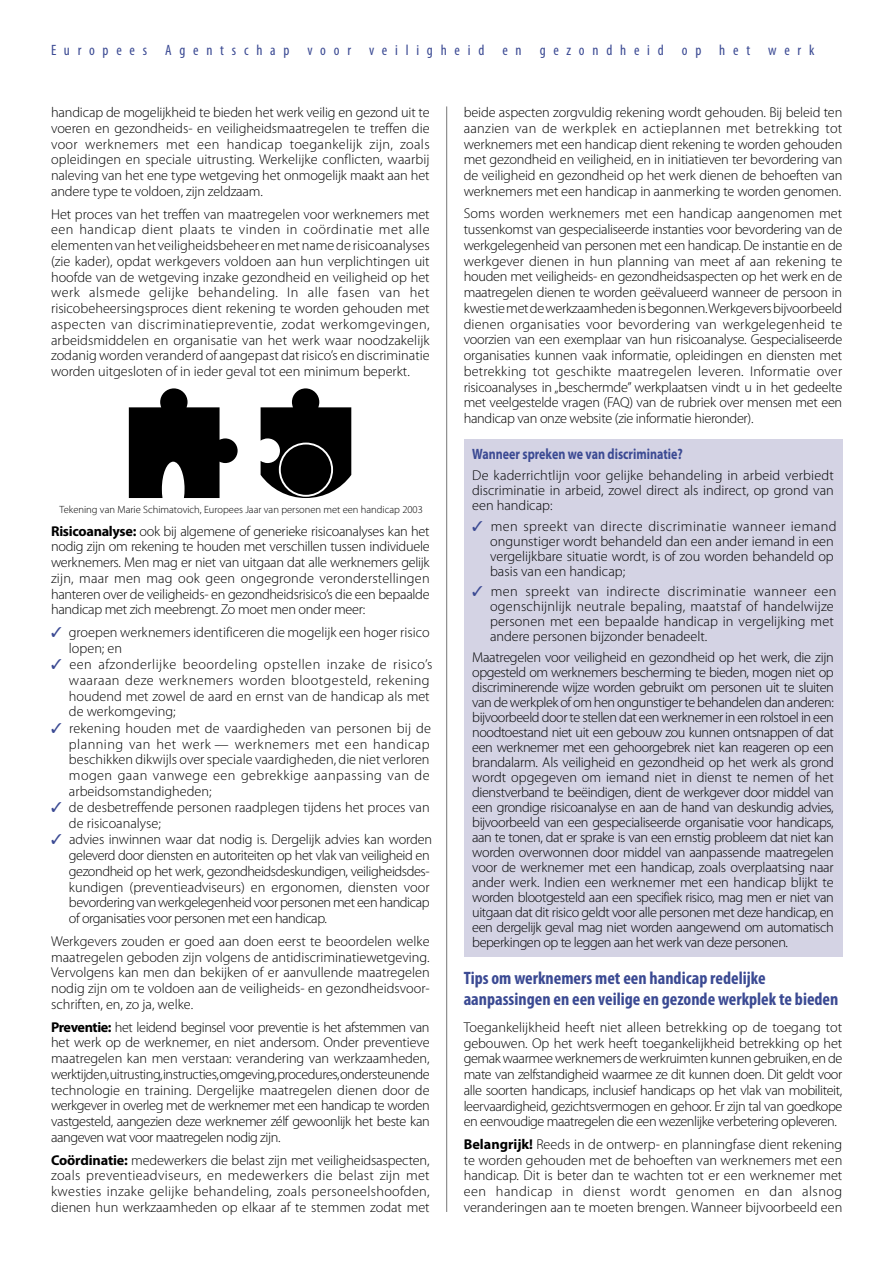
<style>
.page{position:relative;width:893px;height:1263px;background:#fff}
.page>*{position:absolute;margin:0;border:0;box-sizing:border-box;transform-origin:0 0}
.t1{font:700 condensed 18px/21px "Myriad Pro";color:#3b4a93}
.t2{font:condensed 15px "Myriad Pro";letter-spacing:.52em;color:#3b4a93}
.t3{font:700 15px "Myriad Pro";color:#3b4a93;scale:.8 1}
.t4{font:300 14.25px/15.8px "Myriad Pro";color:#000;text-align:justify}
.t5{font:300 10.5px "Myriad Pro";color:#000}
.s1{font-weight:700}
</style>
<div class="page">
<hr style="left:446px;top:106px;width:1px;height:1106px;background:#777">
<div style="left:463px;top:439px;width:379px;height:517px;background:#d4d3e4"></div>
<svg style="left:260px;top:388px;width:91px;height:110px"></svg>
<svg style="left:129px;top:388px;width:108px;height:110px"></svg>
<div style="left:279px;top:443px;width:54px;height:54px;border:2px solid #fff;border-radius:50%"></div>
<p class="t2" style="left:51px;top:44px;width:764px">Europees Agentschap voor veiligheid en gezondheid op het werk</p>
<p class="t4" style="left:51px;top:106px;width:380px">handicap de mogelijkheid te bieden het werk veilig en gezond uit te voeren en gezondheids- en veiligheidsmaatregelen te treffen die voor werknemers met een handicap toegankelijk zijn, zoals opleidingen en speciale uitrusting. Werkelijke conflicten, waarbij naleving van het ene type wetgeving het onmogelijk maakt aan het andere type te voldoen, zijn zeldzaam.</p>
<p class="t4" style="left:51px;top:207px;width:380px">Het proces van het treffen van maatregelen voor werknemers met een handicap dient plaats te vinden in coördinatie met alle elementen van het veiligheidsbeheer en met name de risicoanalyses (zie kader), opdat werkgevers voldoen aan hun verplichtingen uit hoofde van de wetgeving inzake gezondheid en veiligheid op het werk alsmede gelijke behandeling. In alle fasen van het risicobeheersingsproces dient rekening te worden gehouden met aspecten van discriminatiepreventie, zodat werkomgevingen, arbeidsmiddelen en organisatie van het werk waar noodzakelijk zodanig worden veranderd of aangepast dat risico’s en discriminatie worden uitgesloten of in ieder geval tot een minimum beperkt.</p>
<p class="t5" style="left:60px;top:506px;width:365px">Tekening van Marie Schimatovich, Europees Jaar van personen met een handicap 2003</p>
<p class="t4" style="left:51px;top:524px;width:380px"><span class="s1">Risicoanalyse:</span> ook bij algemene of generieke risicoanalyses kan het nodig zijn om rekening te houden met verschillen tussen individuele werknemers. Men mag er niet van uitgaan dat alle werknemers gelijk zijn, maar men mag ook geen ongegronde veronderstellingen hanteren over de veiligheids- en gezondheidsrisico’s die een bepaalde handicap met zich meebrengt. Zo moet men onder meer:</p>
<p class="t4" style="left:69px;top:626px;width:365px;text-align:left">groepen werknemers identificeren die mogelijk een hoger risico lopen; en<br>een afzonderlijke beoordeling opstellen inzake de risico’s waaraan deze werknemers worden blootgesteld, rekening houdend met zowel de aard en ernst van de handicap als met de werkomgeving;<br>rekening houden met de vaardigheden van personen bij de planning van het werk — werknemers met een handicap beschikken dikwijls over speciale vaardigheden, die niet verloren mogen gaan vanwege een gebrekkige aanpassing van de arbeidsomstandigheden;<br>de desbetreffende personen raadplegen tijdens het proces van de risicoanalyse;<br>advies inwinnen waar dat nodig is. Dergelijk advies kan worden geleverd door diensten en autoriteiten op het vlak van veiligheid en gezondheid op het werk, gezondheidsdeskundigen, veiligheidsdes&shy;kundigen (preventieadviseurs) en ergonomen, diensten voor bevordering van werkgelegenheid voor personen met een handicap of organisaties voor personen met een handicap.</p>
<p class="t4" style="left:51px;top:934px;width:380px">Werkgevers zouden er goed aan doen eerst te beoordelen welke maatregelen geboden zijn volgens de antidiscriminatiewetgeving.<br>Vervolgens kan men dan bekijken of er aanvullende maatregelen nodig zijn om te voldoen aan de veiligheids- en gezondheidsvoor&shy;schriften, en, zo ja, welke.</p>
<p class="t4" style="left:51px;top:1020px;width:380px"><span class="s1">Preventie:</span> het leidend beginsel voor preventie is het afstemmen van het werk op de werknemer, en niet andersom. Onder preventieve maatregelen kan men verstaan: verandering van werkzaamheden, werktijden, uitrusting, instructies, omgeving, procedures, ondersteunende technologie en training. Dergelijke maatregelen dienen door de werkgever in overleg met de werknemer met een handicap te worden vastgesteld, aangezien deze werknemer zélf gewoonlijk het beste kan aangeven wat voor maatregelen nodig zijn.</p>
<p class="t4" style="left:51px;top:1153px;width:380px"><span class="s1">Coördinatie:</span> medewerkers die belast zijn met veiligheidsaspecten, zoals preventieadviseurs, en medewerkers die belast zijn met kwesties inzake gelijke behandeling, zoals personeelshoofden, dienen hun werkzaamheden op elkaar af te stemmen zodat met</p>
<p class="t4" style="left:463px;top:106px;width:380px">beide aspecten zorgvuldig rekening wordt gehouden. Bij beleid ten aanzien van de werkplek en actieplannen met betrekking tot werknemers met een handicap dient rekening te worden gehouden met gezondheid en veiligheid, en in initiatieven ter bevordering van de veiligheid en gezondheid op het werk dienen de behoeften van werknemers met een handicap in aanmerking te worden genomen.</p>
<p class="t4" style="left:463px;top:207px;width:380px">Soms worden werknemers met een handicap aangenomen met tussenkomst van gespecialiseerde instanties voor bevordering van de werkgelegenheid van personen met een handicap. De instantie en de werkgever dienen in hun planning van meet af aan rekening te houden met veiligheids- en gezondheidsaspecten op het werk en de maatregelen dienen te worden geëvalueerd wanneer de persoon in kwestie met de werkzaamheden is begonnen. Werkgevers bijvoorbeeld dienen organisaties voor bevordering van werkgelegenheid te voorzien van een exemplaar van hun risicoanalyse. Gespecialiseerde organisaties kunnen vaak informatie, opleidingen en diensten met betrekking tot geschikte maatregelen leveren. Informatie over risicoanalyses in „beschermde” werkplaatsen vindt u in het gedeelte met veelgestelde vragen (FAQ) van de rubriek over mensen met een handicap van onze website (zie informatie hieronder).</p>
<p class="t3" style="left:472px;top:448px;width:265px">Wanneer spreken we van discriminatie?</p>
<p class="t4" style="left:472px;top:469px;width:363px;line-height:15px">De kaderrichtlijn voor gelijke behandeling in arbeid verbiedt discriminatie in arbeid, zowel direct als indirect, op grond van een handicap:</p>
<p class="t4" style="left:490px;top:520px;width:348px;line-height:15px;text-align:left">men spreekt van directe discriminatie wanneer iemand ongunstiger wordt behandeld dan een ander iemand in een vergelijkbare situatie wordt, is of zou worden behandeld op basis van een handicap;</p>
<p class="t4" style="left:490px;top:585px;width:348px;line-height:15px;text-align:left">men spreekt van indirecte discriminatie wanneer een ogenschijnlijk neutrale bepaling, maatstaf of handelwijze personen met een bepaalde handicap in vergelijking met andere personen bijzonder benadeelt.</p>
<p class="t4" style="left:472px;top:651px;width:363px;line-height:15px">Maatregelen voor veiligheid en gezondheid op het werk, die zijn opgesteld om werknemers bescherming te bieden, mogen niet op discriminerende wijze worden gebruikt om personen uit te sluiten van de werkplek of om hen ongunstiger te behandelen dan anderen: bijvoorbeeld door te stellen dat een werknemer in een rolstoel in een noodtoestand niet uit een gebouw zou kunnen ontsnappen of dat een werknemer met een gehoorgebrek niet kan reageren op een brandalarm. Als veiligheid en gezondheid op het werk als grond wordt opgegeven om iemand niet in dienst te nemen of het dienstverband te beëindigen, dient de werkgever door middel van een grondige risicoanalyse en aan de hand van deskundig advies, bijvoorbeeld van een gespecialiseerde organisatie voor handicaps, aan te tonen, dat er sprake is van een ernstig probleem dat niet kan worden overwonnen door middel van aanpassende maatregelen voor de werknemer met een handicap, zoals overplaatsing naar ander werk. Indien een werknemer met een handicap blijkt te worden blootgesteld aan een specifiek risico, mag men er niet van uitgaan dat dit risico geldt voor alle personen met deze handicap, en een dergelijk geval mag niet worden aangewend om automatisch beperkingen op te leggen aan het werk van deze personen.</p>
<p class="t1" style="left:463px;top:969px;width:376px">Tips om werknemers met een handicap redelijke aanpassingen en een veilige en gezonde werkplek te bieden</p>
<p class="t4" style="left:463px;top:1020px;width:380px">Toegankelijkheid heeft niet alleen betrekking op de toegang tot gebouwen. Op het werk heeft toegankelijkheid betrekking op het gemak waarmee werknemers de werkruimten kunnen gebruiken, en de mate van zelfstandigheid waarmee ze dit kunnen doen. Dit geldt voor alle soorten handicaps, inclusief handicaps op het vlak van mobiliteit, leervaardigheid, gezichtsvermogen en gehoor. Er zijn tal van goedkope en eenvoudige maatregelen die een wezenlijke verbetering opleveren.</p>
<p class="t4" style="left:463px;top:1137px;width:380px"><span class="s1">Belangrijk!</span> Reeds in de ontwerp- en planningfase dient rekening te worden gehouden met de behoeften van werknemers met een handicap. Dit is beter dan te wachten tot er een werknemer met een handicap in dienst wordt genomen en dan alsnog veranderingen aan te moeten brengen. Wanneer bijvoorbeeld een</p>
</div>
